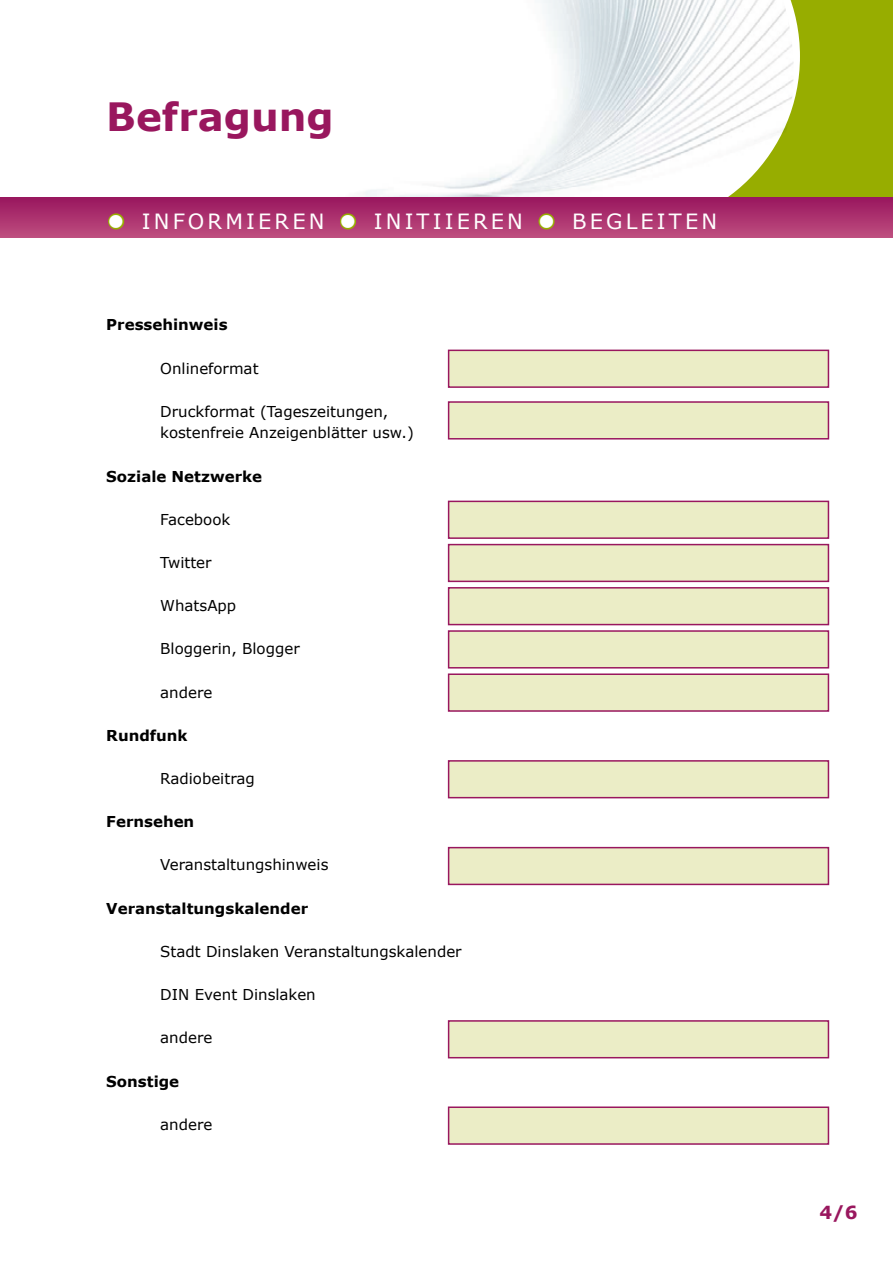
<style>
.page{position:relative;width:893px;height:1263px;background:#fff}
.page>*{position:absolute;margin:0;border:0;box-sizing:border-box;transform-origin:0 0}
.t1{font:700 39px "Verdana";color:#99175e}
.t2{font:21px "Verdana";letter-spacing:.15em;color:#fff}
.t3{font:700 18px "Verdana";color:#99175e}
.t4{font:15px/21.6px "Verdana";color:#000}
.t5{font:700 15px "Verdana";color:#000}
.s1{font-size:36px}
</style>
<div class="page">
<div style="left:630px;top:0;width:263px;height:230px;background:#97ad00"></div>
<img style="left:300px;top:0;width:494px;height:198px">
<div style="left:0;top:198px;width:893px;height:40px;background:linear-gradient(to bottom,#99175f,#be4e7f)"></div>
<svg style="left:106px;top:212px;width:20px;height:20px"></svg>
<svg style="left:338px;top:212px;width:20px;height:20px"></svg>
<svg style="left:536px;top:212px;width:21px;height:20px"></svg>
<div style="left:448px;top:350px;width:381px;height:38px;background:#ebedc6;border:2px solid #99175e"></div>
<div style="left:448px;top:401px;width:381px;height:38px;background:#ebedc6;border:2px solid #99175e"></div>
<div style="left:448px;top:501px;width:381px;height:38px;background:#ebedc6;border:2px solid #99175e"></div>
<div style="left:448px;top:544px;width:381px;height:38px;background:#ebedc6;border:2px solid #99175e"></div>
<div style="left:448px;top:587px;width:381px;height:38px;background:#ebedc6;border:2px solid #99175e"></div>
<div style="left:448px;top:630px;width:381px;height:38px;background:#ebedc6;border:2px solid #99175e"></div>
<div style="left:448px;top:673px;width:381px;height:39px;background:#ebedc6;border:2px solid #99175e"></div>
<div style="left:448px;top:760px;width:381px;height:38px;background:#ebedc6;border:2px solid #99175e"></div>
<div style="left:448px;top:847px;width:381px;height:38px;background:#ebedc6;border:2px solid #99175e"></div>
<div style="left:448px;top:1020px;width:381px;height:38px;background:#ebedc6;border:2px solid #99175e"></div>
<div style="left:448px;top:1106px;width:381px;height:39px;background:#ebedc6;border:2px solid #99175e"></div>
<h1 class="t1" style="left:106px;top:91px;width:229px">Befragung</h1>
<h2 class="t2" style="left:106px;top:208px;width:612px"><span class="s1">•</span> Informieren <span class="s1">•</span> Initiieren <span class="s1">•</span> Begleiten</h2>
<h3 class="t5" style="left:106px;top:315px;width:123px">Pressehinweis</h3>
<p class="t4" style="left:160px;top:358px;width:100px">onlineformat</p>
<p class="t4" style="left:160px;top:401px;width:255px">Druckformat (tageszeitungen, kostenfreie Anzeigenblätter usw.)</p>
<h3 class="t5" style="left:106px;top:466px;width:157px">Soziale Netzwerke</h3>
<p class="t4" style="left:160px;top:509px;width:72px">facebook</p>
<p class="t4" style="left:160px;top:552px;width:53px">twitter</p>
<p class="t4" style="left:160px;top:595px;width:78px">WhatsApp</p>
<p class="t4" style="left:160px;top:638px;width:141px">Bloggerin, Blogger</p>
<p class="t4" style="left:160px;top:682px;width:54px">andere</p>
<h3 class="t5" style="left:106px;top:726px;width:83px">Rundfunk</h3>
<p class="t4" style="left:160px;top:768px;width:96px">radiobeitrag</p>
<h3 class="t5" style="left:106px;top:812px;width:90px">Fernsehen</h3>
<p class="t4" style="left:160px;top:854px;width:170px">Veranstaltungshinweis</p>
<h3 class="t5" style="left:106px;top:898px;width:203px">Veranstaltungskalender</h3>
<p class="t4" style="left:160px;top:941px;width:303px">Stadt Dinslaken Veranstaltungskalender</p>
<p class="t4" style="left:160px;top:984px;width:157px">DIn event Dinslaken</p>
<p class="t4" style="left:160px;top:1027px;width:54px">andere</p>
<h3 class="t5" style="left:106px;top:1071px;width:74px">Sonstige</h3>
<p class="t4" style="left:160px;top:1114px;width:54px">andere</p>
<p class="t3" style="left:819px;top:1201px;width:39px">4/6</p>
</div>
